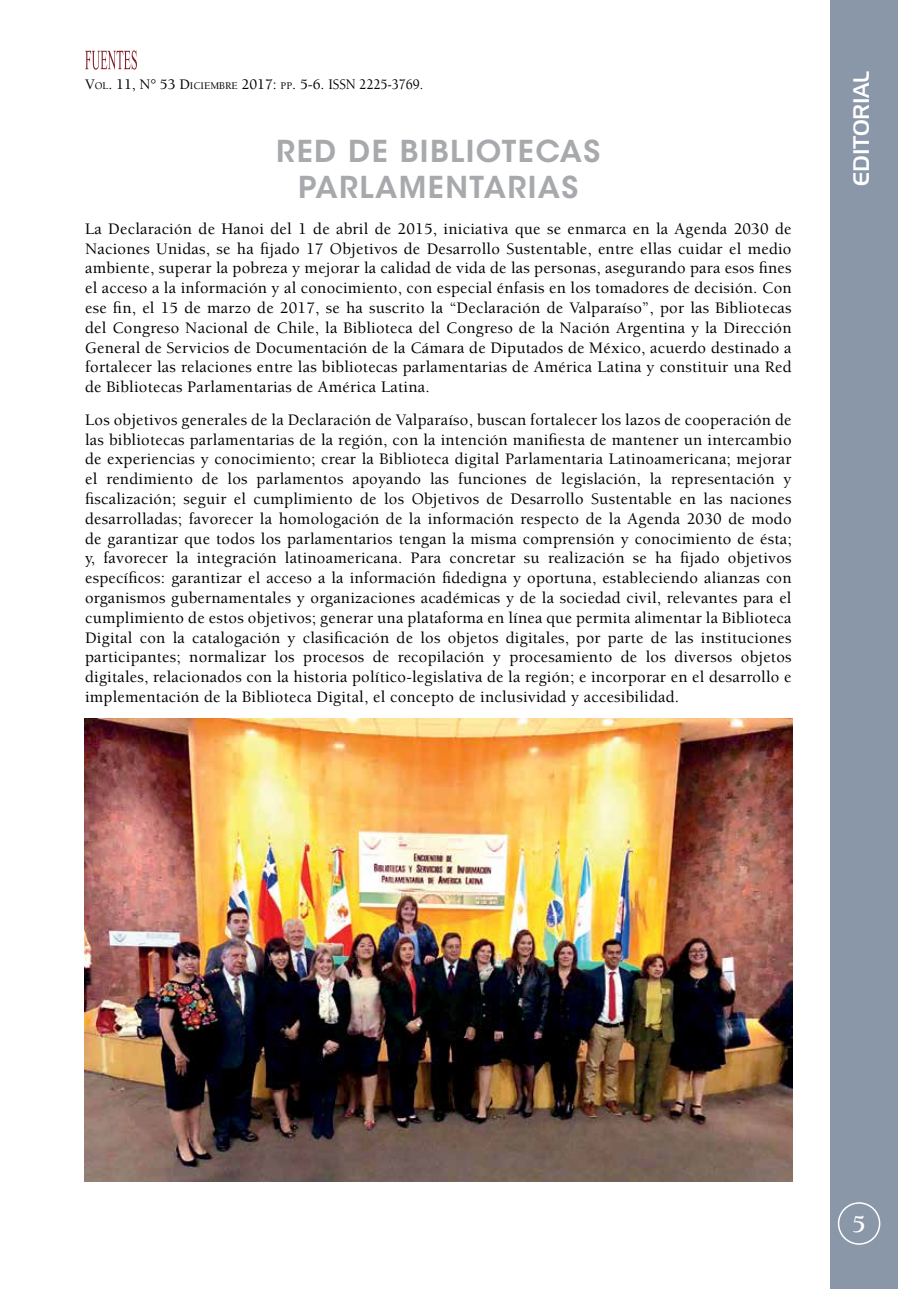
<style>
.page{position:relative;width:898px;height:1289px;background:#fff}
.page>*{position:absolute;margin:0;border:0;box-sizing:border-box;transform-origin:0 0}
.t1{font:600 30px/36px "ITC Avant Garde Std";letter-spacing:.05em;color:#a7a9ac;text-align:center}
.t2{font:700 25.35px "Berkeley Std";color:#fff}
.t3{font:21.45px "Aero Light Regular SWFTE";letter-spacing:-.015em;color:#fff}
.t4{font:500 16.5px/19.8px "Berkeley Std";letter-spacing:.015em;color:#000;text-align:justify}
.t5{font:500 15px "Berkeley Std";color:#000}
.s1{font-size:10.5px}
.s2{font-style:inherit}
</style>
<div class="page">
<div style="left:830px;top:0;width:67px;height:1288px;background:#8997a9"></div>
<div style="left:837px;top:1202px;width:43px;height:42px;border:2px solid #fff;border-radius:50%"></div>
<svg style="left:85px;top:50px;width:52px;height:20px"></svg>
<img style="left:84px;top:718px;width:707px;height:463px">
<p class="t5" style="left:85px;top:76px;width:339px">V<span class="s1">OL</span>. 11, N° 53 D<span class="s1">ICIEMBRE</span> 2017: <span class="s1">PP</span>. 5-6. <span class="s2">ISSN 2225-3769.</span></p>
<h1 class="t1" style="left:276px;top:133px;width:325px">RED DE BIBLIOTECAS<br>PARLAMENTARIAS</h1>
<p class="t4" style="left:85px;top:219px;width:707px">La Declaración de Hanoi del 1 de abril de 2015, iniciativa que se enmarca en la Agenda 2030 de Naciones Unidas, se ha fijado 17 Objetivos de Desarrollo Sustentable, entre ellas cuidar el medio ambiente, superar la pobreza y mejorar la calidad de vida de las personas, asegurando para esos fines el acceso a la información y al conocimiento, con especial énfasis en los tomadores de decisión. Con ese fin, el 15 de marzo de 2017, se ha suscrito la “Declaración de Valparaíso”, por las Bibliotecas del Congreso Nacional de Chile, la Biblioteca del Congreso de la Nación Argentina y la Dirección General de Servicios de Documentación de la Cámara de Diputados de México, acuerdo destinado a fortalecer las relaciones entre las bibliotecas parlamentarias de América Latina y constituir una Red de Bibliotecas Parlamentarias de América Latina.</p>
<p class="t4" style="left:85px;top:410px;width:707px">Los objetivos generales de la Declaración de Valparaíso, buscan fortalecer los lazos de cooperación de las bibliotecas parlamentarias de la región, con la intención manifiesta de mantener un intercambio de experiencias y conocimiento; crear la Biblioteca digital Parlamentaria Latinoamericana; mejorar el rendimiento de los parlamentos apoyando las funciones de legislación, la representación y fiscalización; seguir el cumplimiento de los Objetivos de Desarrollo Sustentable en las naciones desarrolladas; favorecer la homologación de la información respecto de la Agenda 2030 de modo de garantizar que todos los parlamentarios tengan la misma comprensión y conocimiento de ésta; y, favorecer la integración latinoamericana. Para concretar su realización se ha fijado objetivos específicos: garantizar el acceso a la información fidedigna y oportuna, estableciendo alianzas con organismos gubernamentales y organizaciones académicas y de la sociedad civil, relevantes para el cumplimiento de estos objetivos; generar una plataforma en línea que permita alimentar la Biblioteca Digital con la catalogación y clasificación de los objetos digitales, por parte de las instituciones participantes; normalizar los procesos de recopilación y procesamiento de los diversos objetos digitales, relacionados con la historia político-legislativa de la región; e incorporar en el desarrollo e implementación de la Biblioteca Digital, el concepto de inclusividad y accesibilidad.</p>
<h3 class="t3" style="left:847px;top:186px;width:116px;rotate:-90deg">EDITORIAL</h3>
<h2 class="t2" style="left:852px;top:1209px;width:15px">5</h2>
</div>
